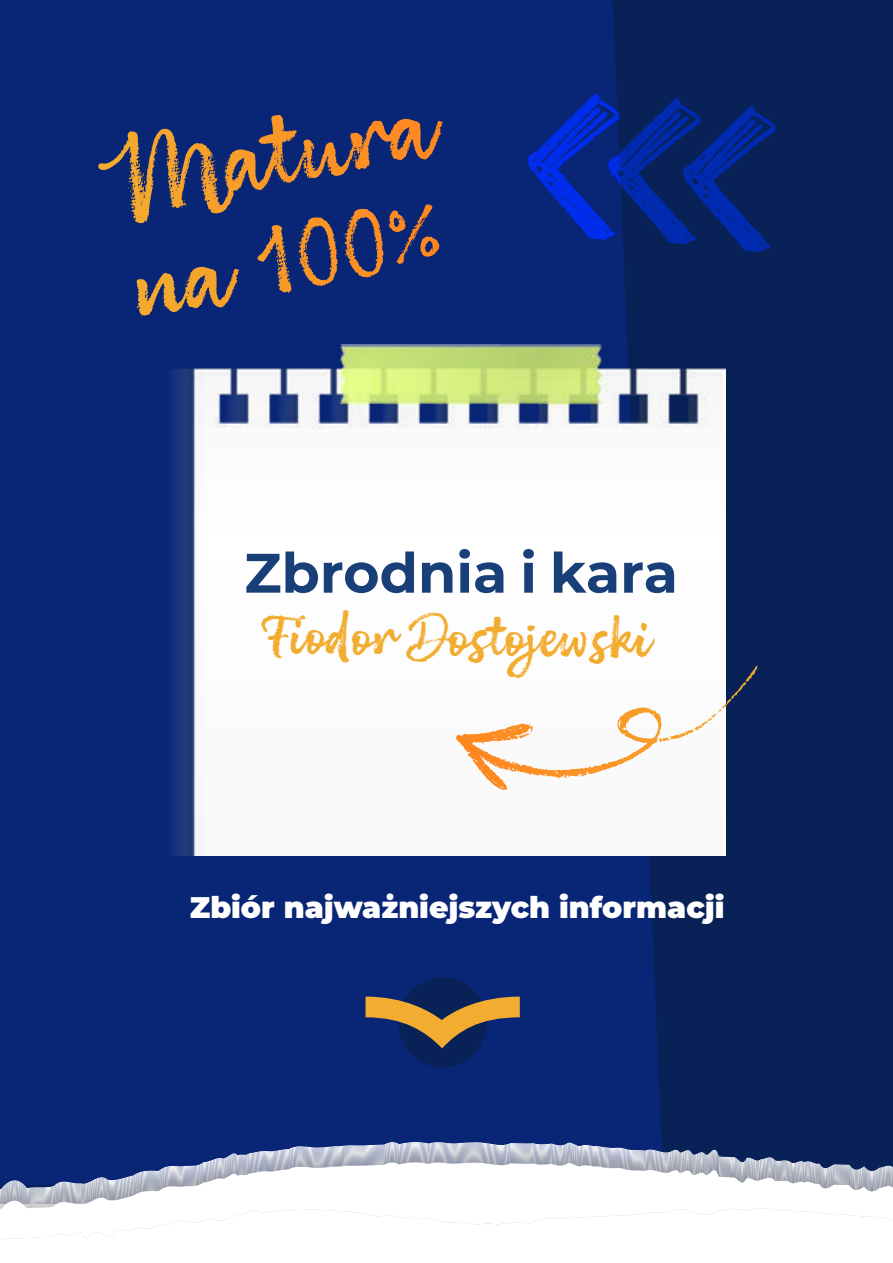
<style>
.page{position:relative;width:893px;height:1263px;background:#fff}
.page>*{position:absolute;margin:0;border:0;box-sizing:border-box;transform-origin:0 0}
.t1{font:700 55.5px "Montserrat";color:#193f78}
.t2{font:43.5px "Brushberry Script";color:#f2ac30}
.t3{font:900 29.85px "Montserrat";color:#fff}
</style>
<div class="page">
<div style="left:0;top:0;width:893px;height:1203px;background:#082258"></div>
<div style="left:0;top:0;width:662px;height:1142px;background:#082576"></div>
<img style="left:168px;top:345px;width:557px;height:510px">
<svg style="left:527px;top:94px;width:249px;height:158px"></svg>
<svg style="left:407px;top:205px;width:20px;height:38px"></svg>
<svg style="left:258px;top:115px;width:20px;height:61px"></svg>
<svg style="left:0;top:1142px;width:775px;height:18px;background:#6071a0"></svg>
<svg style="left:0;top:1160px;width:893px;height:80px;fill:#fff"></svg>
<svg style="left:722px;top:666px;width:36px;height:42px"></svg>
<div style="left:398px;top:977px;width:89px;height:91px;background:#082258;border-radius:50%"></div>
<svg style="left:366px;top:996px;width:154px;height:52px"></svg>
<h1 class="t1" style="left:244px;top:533px;width:435px">Zbrodnia i kara</h1>
<h2 class="t2" style="left:267px;top:610px;width:390px;rotate:1deg">Fiodor Dostojewski</h2>
<p class="t3" style="left:190px;top:885px;width:536px">Zbiór najważniejszych informacji</p>
</div>
